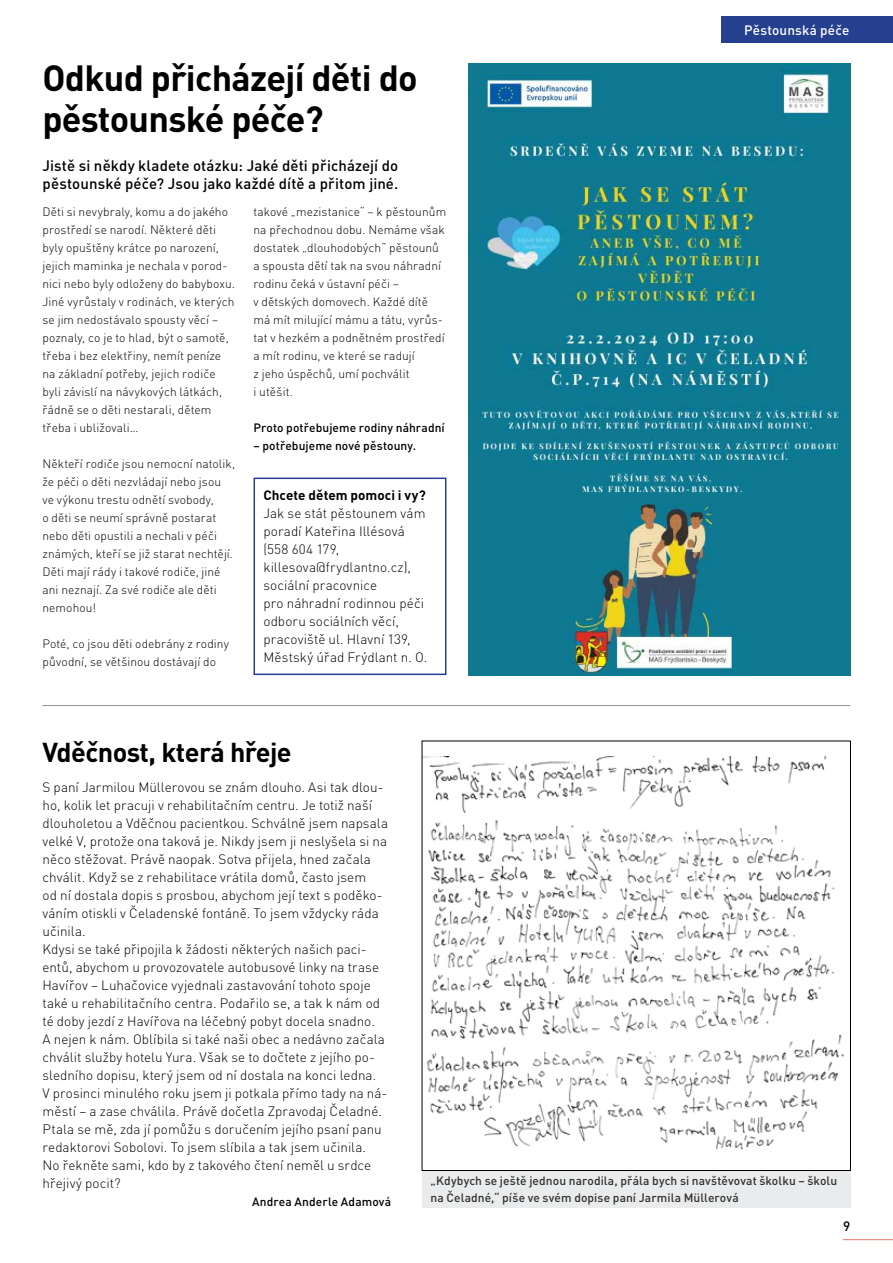
<style>
.page{position:relative;width:893px;height:1263px;background:#fff}
.page>*{position:absolute;margin:0;border:0;box-sizing:border-box;transform-origin:0 0}
.t1{font:700 36px/40.5px "DIN Pro";letter-spacing:-.02em;color:#000}
.t2{font:700 27px "DIN Pro";letter-spacing:-.02em;color:#000}
.t3{font:500 15px/18px "DIN Pro";letter-spacing:.005em;color:#000}
.t4{font:300 13.5px/18px "DIN Pro";color:#000}
.t5{font:700 13.5px "DIN Pro";letter-spacing:.005em;color:#000}
.t6{font:500 13.5px "DIN Pro";letter-spacing:.015em;color:#fff}
.t7{font:500 13.5px "DIN Pro";color:#000}
.t8{font:300 12px/18px "DIN Pro";letter-spacing:.005em;color:#000}
.t9{font:500 12px/16.5px "DIN Pro";letter-spacing:.005em;color:#000}
</style>
<div class="page">
<hr style="left:843px;top:1239px;width:50px;height:1px;background:#dc7f6f">
<div style="left:722px;top:16px;width:171px;height:27px;background:#25408f"></div>
<div style="left:253px;top:477px;width:193px;height:198px;border:2px solid #25408f"></div>
<img style="left:469px;top:64px;width:381px;height:611px">
<div style="left:422px;top:1170px;width:428px;height:38px;background:#e6e7e8"></div>
<img style="left:424px;top:757px;width:421px;height:393px">
<hr style="left:43px;top:705px;width:807px;height:1px;background:#939598">
<h1 class="t1" style="left:43px;top:57px;width:377px">Odkud přicházejí děti do pěstounské péče?</h1>
<p class="t3" style="left:43px;top:156px;width:357px">Jistě si někdy kladete otázku: Jaké děti přicházejí do pěstounské péče? Jsou jako každé dítě a přitom jiné.</p>
<p class="t8" style="left:43px;top:203px;width:194px">Děti si nevybraly, komu a do jakého prostředí se narodí. Některé děti byly opuštěny krátce po narození, jejich maminka je nechala v porod&shy;nici nebo byly odloženy do babyboxu.<br>Jiné vyrůstaly v rodinách, ve kterých se jim nedostávalo spousty věcí – poznaly, co je to hlad, být o samotě, třeba i bez elektřiny, nemít peníze na základní potřeby, jejich rodiče byli závislí na návykových látkách, řádně se o děti nestarali, dětem třeba i ubližovali…</p>
<p class="t8" style="left:43px;top:455px;width:194px">Někteří rodiče jsou nemocní natolik, že péči o děti nezvládají nebo jsou ve výkonu trestu odnětí svobody,<br>o děti se neumí správně postarat nebo děti opustili a nechali v péči známých, kteří se již starat nechtějí.<br>Děti mají rády i takové rodiče, jiné ani neznají. Za své rodiče ale děti nemohou!</p>
<p class="t8" style="left:43px;top:635px;width:188px">Poté, co jsou děti odebrány z rodiny původní, se většinou dostávají do</p>
<p class="t8" style="left:253px;top:203px;width:194px">takové „mezistanice“ – k pěstounům na přechodnou dobu. Nemáme však dostatek „dlouhodobých“ pěstounů a spousta dětí tak na svou náhradní rodinu čeká v ústavní péči –<br>v dětských domovech. Každé dítě má mít milující mámu a tátu, vyrůs&shy;tat v hezkém a podnětném prostředí a mít rodinu, ve které se radují<br>z jeho úspěchů, umí pochválit<br>i utěšit.</p>
<p class="t9" style="left:253px;top:419px;width:193px">Proto potřebujeme rodiny náhradní</p>
<p class="t9" style="left:253px;top:437px;width:164px">– potřebujeme nové pěstouny.</p>
<p class="t5" style="left:263px;top:487px;width:164px">Chcete dětem pomoci i vy?</p>
<p class="t4" style="left:263px;top:504px;width:165px">Jak se stát pěstounem vám poradí Kateřina Illésová (558 604 179, killesova@frydlantno.cz), sociální pracovnice<br>pro náhradní rodinnou péči odboru sociálních věcí, pracoviště ul. Hlavní 139,<br>Městský úřad Frýdlant n. O.</p>
<p class="t6" style="left:744px;top:21px;width:107px">Pěstounská péče</p>
<h2 class="t2" style="left:43px;top:734px;width:251px">Vděčnost, která hřeje</h2>
<p class="t4" style="left:43px;top:778px;width:347px">S paní Jarmilou Müllerovou se znám dlouho. Asi tak dlou&shy;ho, kolik let pracuji v rehabilitačním centru. Je totiž naší dlouholetou a Vděčnou pacientkou. Schválně jsem napsala velké V, protože ona taková je. Nikdy jsem ji neslyšela si na něco stěžovat. Právě naopak. Sotva přijela, hned začala chválit. Když se z rehabilitace vrátila domů, často jsem<br>od ní dostala dopis s prosbou, abychom její text s poděko&shy;váním otiskli v Čeladenské fontáně. To jsem vždycky ráda učinila.<br>Kdysi se také připojila k žádosti některých našich paci&shy;entů, abychom u provozovatele autobusové linky na trase Havířov – Luhačovice vyjednali zastavování tohoto spoje také u rehabilitačního centra. Podařilo se, a tak k nám od té doby jezdí z Havířova na léčebný pobyt docela snadno.<br>A nejen k nám. Oblíbila si také naši obec a nedávno začala chválit služby hotelu Yura. Však se to dočtete z jejího po&shy;sledního dopisu, který jsem od ní dostala na konci ledna.<br>V prosinci minulého roku jsem ji potkala přímo tady na ná&shy;městí – a zase chválila. Právě dočetla Zpravodaj Čeladné.<br>Ptala se mě, zda jí pomůžu s doručením jejího psaní panu redaktorovi Sobolovi. To jsem slíbila a tak jsem učinila.<br>No řekněte sami, kdo by z takového čtení neměl u srdce hřejivý pocit?</p>
<p class="t9" style="left:252px;top:1193px;width:141px">Andrea Anderle Adamová</p>
<p class="t9" style="left:431px;top:1172px;width:408px">„Kdybych se ještě jednou narodila, přála bych si navštěvovat školku – školu na Čeladné,“ píše ve svém dopise paní Jarmila Müllerová</p>
<p class="t7" style="left:843px;top:1217px;width:9px">9</p>
</div>
